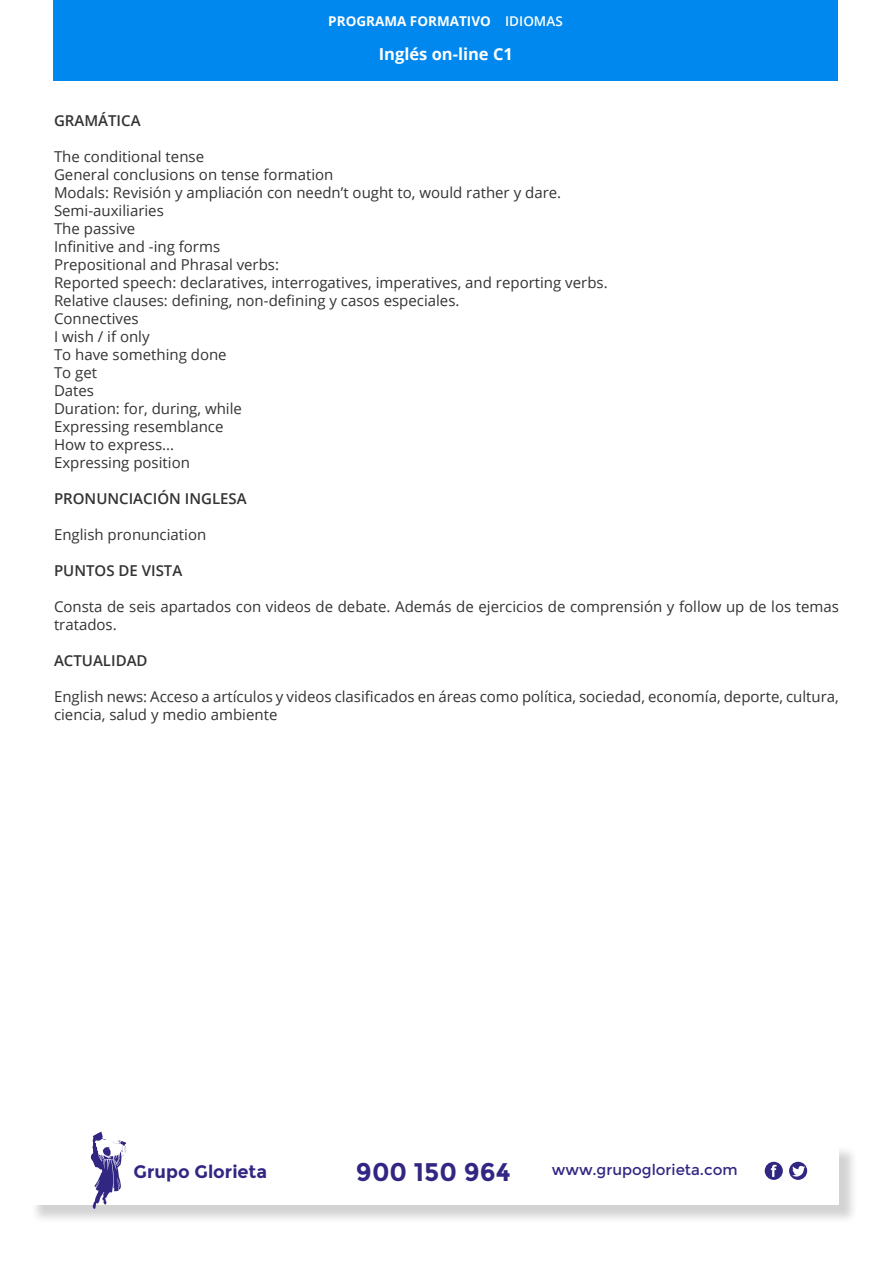
<style>
.page{position:relative;width:893px;height:1263px;background:#fff}
.page>*{position:absolute;margin:0;border:0;box-sizing:border-box;transform-origin:0 0}
.t1{font:700 25.5px "Montserrat";color:#312783}
.t2{font:700 18px "Montserrat";color:#312783}
.t3{font:700 16.5px "Open Sans";color:#fff}
.t4{font:15px/18px "Open Sans";color:#333}
.t5{font:600 15px "Open Sans";color:#333}
.t6{font:15px "Montserrat";color:#312783}
.t7{font:700 13.5px "Open Sans";color:#fff}
.t8{font:600 13.5px "Open Sans";color:#fff}
</style>
<div class="page">
<div style="left:53px;top:0;width:785px;height:81px;background:#08e"></div>
<div style="left:30px;top:1145px;width:828px;height:79px;background:#231f20;opacity:.2"></div>
<div style="left:28px;top:1143px;width:811px;height:62px;background:#fff"></div>
<svg style="left:91px;top:1132px;width:35px;height:77px"></svg>
<div style="left:765px;top:1162px;width:18px;height:18px;background:#312783;border-radius:50%"></div>
<svg style="left:771px;top:1165px;width:6px;height:12px"></svg>
<div style="left:789px;top:1162px;width:18px;height:18px;background:#312783;border-radius:50%"></div>
<svg style="left:792px;top:1166px;width:13px;height:11px"></svg>
<p class="t7" style="left:328px;top:11px;width:164px">PROGRAMA FORMATIVO</p>
<p class="t8" style="left:505px;top:12px;width:59px">IDIOMAS</p>
<p class="t3" style="left:379px;top:42px;width:136px">Inglés on-line C1</p>
<p class="t5" style="left:54px;top:111px;width:88px">GRAMÁTICA</p>
<p class="t4" style="left:54px;top:147px;width:152px">The conditional tense</p>
<p class="t4" style="left:54px;top:165px;width:281px">General conclusions on tense formation</p>
<p class="t4" style="left:54px;top:183px;width:509px">Modals: Revisión y ampliación con needn’t ought to, would rather y dare.</p>
<p class="t4" style="left:54px;top:201px;width:111px">Semi-auxiliaries</p>
<p class="t4" style="left:54px;top:219px;width:83px">The passive</p>
<p class="t4" style="left:54px;top:237px;width:168px">Infinitive and -ing forms</p>
<p class="t4" style="left:54px;top:255px;width:227px">Prepositional and Phrasal verbs:</p>
<p class="t4" style="left:54px;top:273px;width:555px">Reported speech: declaratives, interrogatives, imperatives, and reporting verbs.</p>
<p class="t4" style="left:54px;top:291px;width:407px">Relative clauses: defining, non-defining y casos especiales.</p>
<p class="t4" style="left:54px;top:309px;width:86px">Connectives</p>
<p class="t4" style="left:54px;top:327px;width:97px">I wish / if only</p>
<p class="t4" style="left:54px;top:345px;width:174px">To have something done</p>
<p class="t4" style="left:54px;top:363px;width:45px">To get</p>
<p class="t4" style="left:54px;top:381px;width:42px">Dates</p>
<p class="t4" style="left:54px;top:399px;width:189px">Duration: for, during, while</p>
<p class="t4" style="left:54px;top:417px;width:171px">Expressing resemblance</p>
<p class="t4" style="left:54px;top:435px;width:122px">How to express...</p>
<p class="t4" style="left:54px;top:453px;width:137px">Expressing position</p>
<p class="t5" style="left:54px;top:489px;width:194px">PRONUNCIACIÓN INGLESA</p>
<p class="t4" style="left:54px;top:525px;width:154px">English pronunciation</p>
<p class="t5" style="left:54px;top:561px;width:130px">PUNTOS DE VISTA</p>
<p class="t4" style="left:54px;top:597px;width:786px">Consta de seis apartados con videos de debate. Además de ejercicios de comprensión y follow up de los temas tratados.</p>
<p class="t5" style="left:54px;top:651px;width:95px">ACTUALIDAD</p>
<p class="t4" style="left:54px;top:687px;width:786px">English news: Acceso a artículos y videos clasificados en áreas como política, sociedad, economía, deporte, cultura,</p>
<p class="t4" style="left:54px;top:705px;width:225px">ciencia, salud y medio ambiente</p>
<p class="t2" style="left:134px;top:1161px;width:135px">Grupo Glorieta</p>
<p class="t1" style="left:356px;top:1157px;width:156px">900 150 964</p>
<p class="t6" style="left:552px;top:1161px;width:187px">www.grupoglorieta.com</p>
</div>
